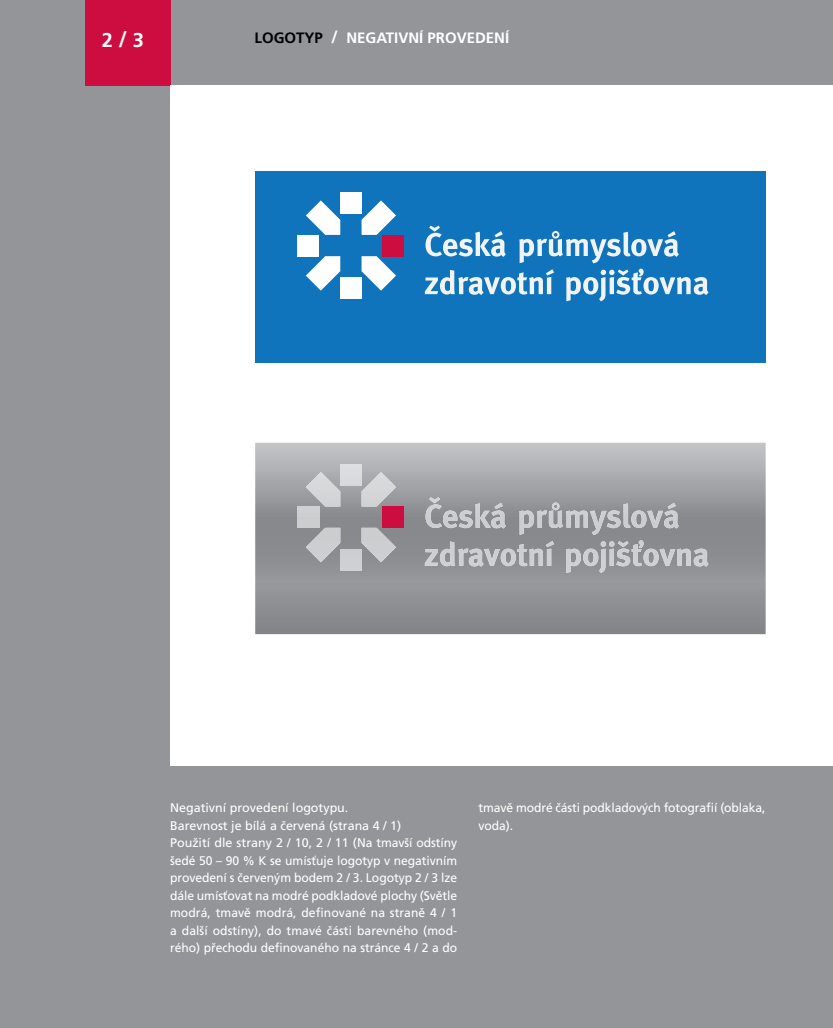
<style>
.page{position:relative;width:833px;height:1028px;background:#939598}
.page>*{position:absolute;margin:0;border:0;box-sizing:border-box;transform-origin:0 0}
.t1{font:700 20px "Frutiger CE";color:#fff}
.t2{font:700 15px "Frutiger CE";color:#fff}
.t3{font:12.5px/17.5px "Frutiger CE";letter-spacing:-.005em;color:#fff}
.s1{font-size:22.5px}
.s2{color:#000}
.s3{font-size:17.5px}
</style>
<div class="page">
<div style="left:85px;top:0;width:85px;height:85px;background:#cd0d40"></div>
<div style="left:170px;top:85px;width:663px;height:680px;background:#fff"></div>
<svg style="left:255px;top:443px;width:510px;height:191px"></svg>
<div style="left:298px;top:506px;width:21px;height:22px;background:#cccdcf"></div>
<div style="left:340px;top:464px;width:21px;height:21px;background:#dcdddf"></div>
<div style="left:340px;top:549px;width:21px;height:21px;background:#cfd0d2"></div>
<div style="left:383px;top:506px;width:21px;height:22px;background:#cd0d40"></div>
<svg style="left:306px;top:472px;width:90px;height:90px"></svg>
<svg style="left:425px;top:497px;width:283px;height:76px"></svg>
<div style="left:255px;top:171px;width:510px;height:191px;background:#1074bc"></div>
<div style="left:298px;top:235px;width:21px;height:21px;background:#fff"></div>
<div style="left:340px;top:192px;width:21px;height:22px;background:#fff"></div>
<div style="left:340px;top:277px;width:21px;height:22px;background:#fff"></div>
<div style="left:383px;top:235px;width:21px;height:21px;background:#cd0d40"></div>
<svg style="left:306px;top:199px;width:90px;height:92px"></svg>
<svg style="left:425px;top:225px;width:283px;height:76px"></svg>
<h1 class="t1" style="left:102px;top:32px;width:44px">2 <span class="s1">/</span> 3</h1>
<p class="t2" style="left:254px;top:32px;width:256px"><span class="s2">LOGOTYP</span> <span class="s3">/</span> NEGATIVNÍ PROVEDENÍ</p>
<p class="t3" style="left:170px;top:800px;width:289px">Negativní provedení logotypu.<br>Barevnost je bílá a červená (strana 4 / 1)<br>Použití dle strany 2 / 10, 2 / 11 (Na tmavší odstíny šedé 50 – 90 % K se umísťuje logotyp v negativním provedení s červeným bodem 2 / 3. Logotyp 2 / 3 lze dále umísťovat na modré podkladové plochy (Světle modrá, tmavě modrá, definované na straně 4 / 1 a další odstíny), do tmavé části barevného (mod&shy;rého) přechodu definovaného na stránce 4 / 2 a do</p>
<p class="t3" style="left:478px;top:800px;width:289px">tmavě modré části podkladových fotografií (oblaka, voda).</p>
</div>
